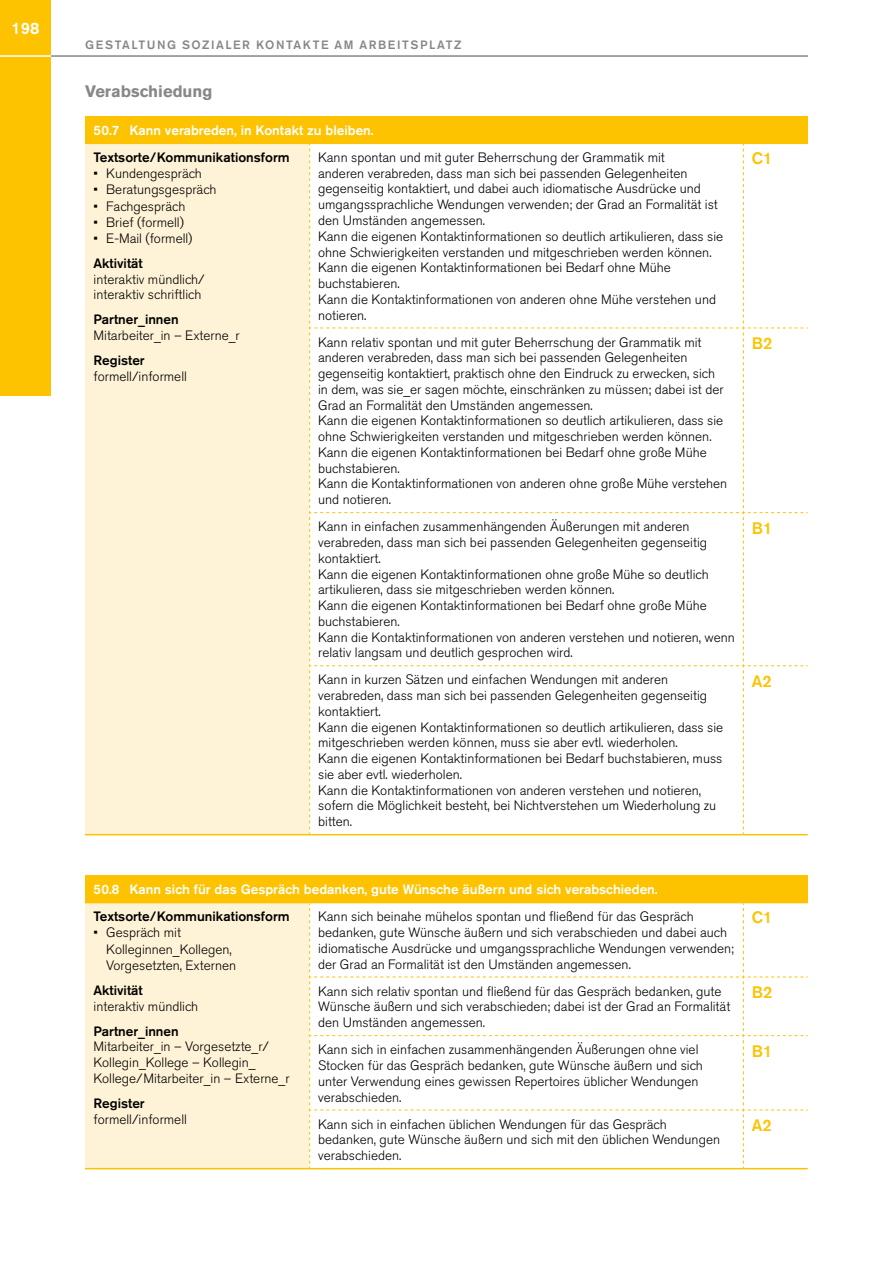
<style>
.page{position:relative;width:893px;height:1263px;background:#fff}
.page>*{position:absolute;margin:0;border:0;box-sizing:border-box;transform-origin:0 0}
.t1{font:500 16.5px "Akzidenz Grotesk Pro";color:#fdc300}
.t2{font:700 16.5px "Akzidenz Grotesk Pro";color:#878787}
.t3{font:500 16.5px "Akzidenz Grotesk Pro";color:#fff}
.t4{font:300 13.5px/15.8px "Akzidenz Grotesk Pro";color:#000}
.t5{font:500 13.5px "Akzidenz Grotesk Pro";color:#000}
.t6{font:500 13.5px "Akzidenz Grotesk Pro";color:#fff}
.t7{font:500 12px "Akzidenz Grotesk Pro";letter-spacing:.13em;color:#878787}
</style>
<div class="page">
<hr style="left:51px;top:55px;width:757px;height:2px;background:#878787">
<div style="left:0;top:0;width:51px;height:395px;background:#fdc300"></div>
<hr style="left:0;top:55px;width:51px;height:2px;background:#fff">
<div style="left:85px;top:116px;width:723px;height:27px;background:#fdc300"></div>
<div style="left:85px;top:143px;width:225px;height:692px;background:#fff3d7"></div>
<hr style="left:85px;top:834px;width:225px;height:1px;background:#fdc300">
<svg style="left:309px;top:144px;width:499px;height:690px"></svg>
<hr style="left:310px;top:834px;width:433px;height:1px;background:#fdc300">
<hr style="left:743px;top:834px;width:65px;height:1px;background:#fdc300">
<hr style="left:85px;top:143px;width:225px;height:1px;background:#fdc300">
<hr style="left:310px;top:143px;width:433px;height:1px;background:#fdc300">
<hr style="left:743px;top:143px;width:65px;height:1px;background:#fdc300">
<div style="left:85px;top:875px;width:723px;height:27px;background:#fdc300"></div>
<div style="left:85px;top:902px;width:225px;height:267px;background:#fff3d7"></div>
<hr style="left:85px;top:1168px;width:225px;height:1px;background:#fdc300">
<svg style="left:309px;top:903px;width:499px;height:265px"></svg>
<hr style="left:310px;top:1168px;width:433px;height:1px;background:#fdc300">
<hr style="left:743px;top:1168px;width:65px;height:1px;background:#fdc300">
<hr style="left:85px;top:902px;width:225px;height:1px;background:#fdc300">
<hr style="left:310px;top:902px;width:433px;height:1px;background:#fdc300">
<hr style="left:743px;top:902px;width:65px;height:1px;background:#fdc300">
<p class="t3" style="left:12px;top:18px;width:29px">198</p>
<p class="t7" style="left:85px;top:37px;width:378px">GESTALTUNG SOZIALER KONTAKTE AM ARBEITSPLATZ</p>
<p class="t2" style="left:85px;top:81px;width:129px">Verabschiedung</p>
<p class="t6" style="left:94px;top:121px;width:282px">50.7 Kann verabreden, in Kontakt zu bleiben.</p>
<p class="t5" style="left:94px;top:148px;width:198px">Textsorte/Kommunikationsform</p>
<p class="t4" style="left:94px;top:166px;width:110px">• Kundengespräch</p>
<p class="t4" style="left:94px;top:182px;width:125px">• Beratungsgespräch</p>
<p class="t4" style="left:94px;top:198px;width:93px">• Fachgespräch</p>
<p class="t4" style="left:94px;top:214px;width:92px">• Brief (formell)</p>
<p class="t4" style="left:94px;top:230px;width:100px">• E-Mail (formell)</p>
<p class="t5" style="left:94px;top:254px;width:51px">Aktivität</p>
<p class="t4" style="left:94px;top:271px;width:113px">interaktiv mündlich/ interaktiv schriftlich</p>
<p class="t5" style="left:94px;top:311px;width:87px">Partner_innen</p>
<p class="t4" style="left:94px;top:328px;width:148px">Mitarbeiter_in – Externe_r</p>
<p class="t5" style="left:94px;top:352px;width:53px">Register</p>
<p class="t4" style="left:94px;top:368px;width:95px">formell/informell</p>
<p class="t4" style="left:318px;top:149px;width:407px">Kann spontan und mit guter Beherrschung der Grammatik mit<br>anderen verabreden, dass man sich bei passenden Gelegenheiten gegenseitig kontaktiert, und dabei auch idiomatische Ausdrücke und umgangssprachliche Wendungen verwenden; der Grad an Formalität ist den Umständen angemessen.<br>Kann die eigenen Kontaktinformationen so deutlich artikulieren, dass sie ohne Schwierigkeiten verstanden und mitgeschrieben werden können.<br>Kann die eigenen Kontaktinformationen bei Bedarf ohne Mühe buchstabieren.<br>Kann die Kontaktinformationen von anderen ohne Mühe verstehen und notieren.</p>
<p class="t1" style="left:752px;top:148px;width:22px">C1</p>
<p class="t4" style="left:318px;top:334px;width:411px">Kann relativ spontan und mit guter Beherrschung der Grammatik mit anderen verabreden, dass man sich bei passenden Gelegenheiten gegenseitig kontaktiert, praktisch ohne den Eindruck zu erwecken, sich in dem, was sie_er sagen möchte, einschränken zu müssen; dabei ist der Grad an Formalität den Umständen angemessen.<br>Kann die eigenen Kontaktinformationen so deutlich artikulieren, dass sie ohne Schwierigkeiten verstanden und mitgeschrieben werden können.<br>Kann die eigenen Kontaktinformationen bei Bedarf ohne große Mühe buchstabieren.<br>Kann die Kontaktinformationen von anderen ohne große Mühe verstehen und notieren.</p>
<p class="t1" style="left:752px;top:332px;width:22px">B2</p>
<p class="t4" style="left:318px;top:519px;width:418px">Kann in einfachen zusammenhängenden Äußerungen mit anderen verabreden, dass man sich bei passenden Gelegenheiten gegenseitig kontaktiert.<br>Kann die eigenen Kontaktinformationen ohne große Mühe so deutlich artikulieren, dass sie mitgeschrieben werden können.<br>Kann die eigenen Kontaktinformationen bei Bedarf ohne große Mühe buchstabieren.<br>Kann die Kontaktinformationen von anderen verstehen und notieren, wenn relativ langsam und deutlich gesprochen wird.</p>
<p class="t1" style="left:752px;top:517px;width:22px">B1</p>
<p class="t4" style="left:318px;top:672px;width:407px">Kann in kurzen Sätzen und einfachen Wendungen mit anderen verabreden, dass man sich bei passenden Gelegenheiten gegenseitig kontaktiert.<br>Kann die eigenen Kontaktinformationen so deutlich artikulieren, dass sie mitgeschrieben werden können, muss sie aber evtl. wiederholen.<br>Kann die eigenen Kontaktinformationen bei Bedarf buchstabieren, muss sie aber evtl. wiederholen.<br>Kann die Kontaktinformationen von anderen verstehen und notieren, sofern die Möglichkeit besteht, bei Nichtverstehen um Wiederholung zu bitten.</p>
<p class="t1" style="left:752px;top:670px;width:21px">A2</p>
<p class="t6" style="left:94px;top:881px;width:566px">50.8 Kann sich für das Gespräch bedanken, gute Wünsche äußern und sich verabschieden.</p>
<p class="t5" style="left:94px;top:908px;width:198px">Textsorte/Kommunikationsform</p>
<p class="t4" style="left:106px;top:925px;width:131px;line-height:16.2px;text-indent:-13px">• Gespräch mit<br>Kolleginnen_Kollegen,<br>Vorgesetzten, Externen</p>
<p class="t5" style="left:94px;top:981px;width:51px">Aktivität</p>
<p class="t4" style="left:94px;top:998px;width:106px">interaktiv mündlich</p>
<p class="t5" style="left:94px;top:1022px;width:87px">Partner_innen</p>
<p class="t4" style="left:94px;top:1039px;width:198px">Mitarbeiter_in – Vorgesetzte_r/<br>Kollegin_Kollege – Kollegin_<br>Kollege/Mitarbeiter_in – Externe_r</p>
<p class="t5" style="left:94px;top:1094px;width:53px">Register</p>
<p class="t4" style="left:94px;top:1111px;width:95px">formell/informell</p>
<p class="t4" style="left:318px;top:909px;width:417px">Kann sich beinahe mühelos spontan und fließend für das Gespräch bedanken, gute Wünsche äußern und sich verabschieden und dabei auch idiomatische Ausdrücke und umgangssprachliche Wendungen verwenden; der Grad an Formalität ist den Umständen angemessen.</p>
<p class="t1" style="left:752px;top:907px;width:22px">C1</p>
<p class="t4" style="left:318px;top:983px;width:414px">Kann sich relativ spontan und fließend für das Gespräch bedanken, gute<br>Wünsche äußern und sich verabschieden; dabei ist der Grad an Formalität den Umständen angemessen.</p>
<p class="t1" style="left:752px;top:981px;width:22px">B2</p>
<p class="t4" style="left:318px;top:1042px;width:386px">Kann sich in einfachen zusammenhängenden Äußerungen ohne viel Stocken für das Gespräch bedanken, gute Wünsche äußern und sich unter Verwendung eines gewissen Repertoires üblicher Wendungen verabschieden.</p>
<p class="t1" style="left:752px;top:1040px;width:22px">B1</p>
<p class="t4" style="left:318px;top:1116px;width:403px">Kann sich in einfachen üblichen Wendungen für das Gespräch bedanken, gute Wünsche äußern und sich mit den üblichen Wendungen verabschieden.</p>
<p class="t1" style="left:752px;top:1114px;width:21px">A2</p>
</div>
